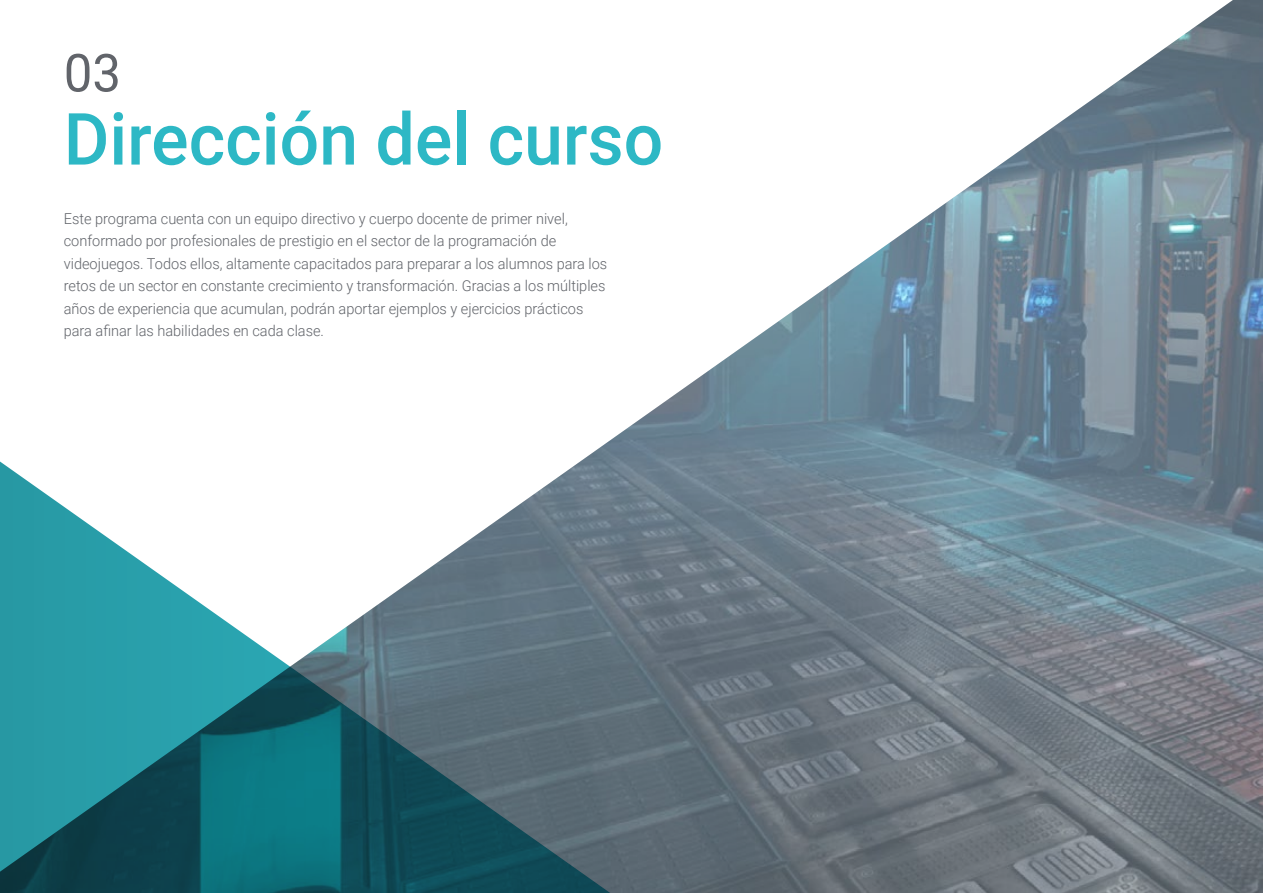
<style>
.page{position:relative;width:1263px;height:893px;background:#fff}
.page>*{position:absolute;margin:0;border:0;box-sizing:border-box;transform-origin:0 0}
.t1{font:500 72px "Roboto";color:#2db8c5}
.t2{font:52.5px "Roboto";color:#61646a}
.t3{font:300 15px/22.5px "Roboto";color:#61646a}
</style>
<div class="page">
<img style="left:602px;top:0;width:661px;height:893px">
<svg style="left:0;top:446px;width:640px;height:447px"></svg>
<h2 class="t2" style="left:64px;top:36px;width:59px">03</h2>
<h1 class="t1" style="left:64px;top:89px;width:601px">Dirección del curso</h1>
<p class="t3" style="left:64px;top:207px;width:545px">Este programa cuenta con un equipo directivo y cuerpo docente de primer nivel, conformado por profesionales de prestigio en el sector de la programación de videojuegos. Todos ellos, altamente capacitados para preparar a los alumnos para los retos de un sector en constante crecimiento y transformación. Gracias a los múltiples años de experiencia que acumulan, podrán aportar ejemplos y ejercicios prácticos para afinar las habilidades en cada clase.</p>
</div>
